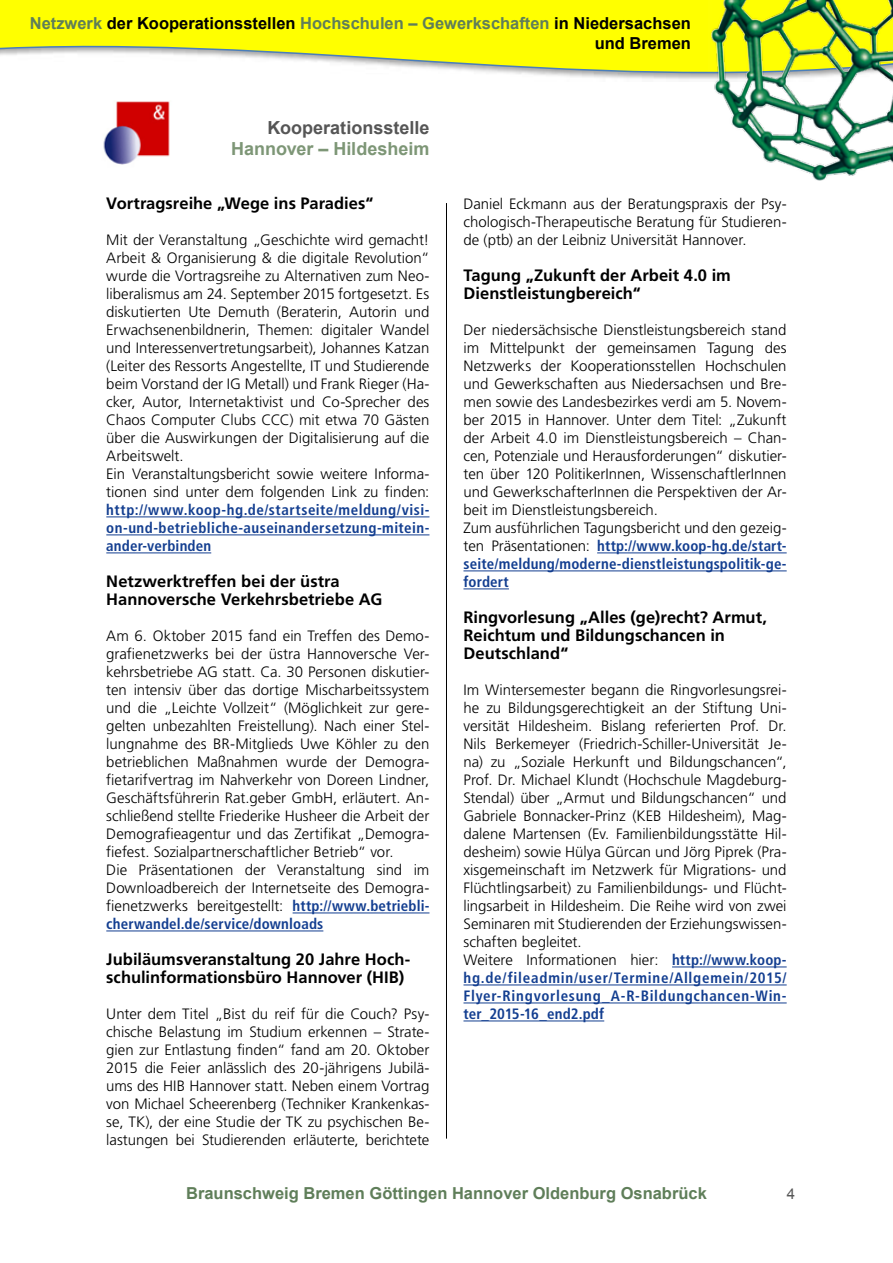
<style>
.page{position:relative;width:893px;height:1263px;background:#fff}
.page>*{position:absolute;margin:0;border:0;box-sizing:border-box;transform-origin:0 0}
.t1{font:700 18px "Arial";color:#7d9676}
.t2{font:700 18px "Arial";color:#565656}
.t3{font:700 16.5px/18px "Frutiger";color:#000}
.t4{font:700 16.5px/19.8px "Arial";color:#000;text-align:right}
.t5{font:700 16.5px "Arial";color:#5f7e59}
.t6{font:300 15px/18px "Frutiger";color:#000}
.t7{font:700 condensed 15px/18px "Frutiger";letter-spacing:.025em;color:#133e90;text-align:justify}
.t8{font:15px "Arial";color:#565656}
.s1{color:#5f7e59}
.s2{font-weight:700;font-stretch:condensed;color:#133e90}
</style>
<div class="page">
<svg style="left:0;top:0;width:709px;height:79px;fill:#ff0"></svg>
<img style="left:709px;top:0;width:184px;height:181px">
<hr style="left:446px;top:203px;width:1px;height:935px;background:#000">
<img style="left:103px;top:101px;width:67px;height:64px">
<hr style="left:106px;top:516px;width:323px;height:1px;background:#133e90">
<hr style="left:106px;top:534px;width:323px;height:1px;background:#133e90">
<hr style="left:106px;top:552px;width:105px;height:1px;background:#133e90">
<hr style="left:293px;top:912px;width:136px;height:1px;background:#133e90">
<hr style="left:106px;top:930px;width:217px;height:1px;background:#133e90">
<hr style="left:597px;top:552px;width:190px;height:1px;background:#133e90">
<hr style="left:463px;top:570px;width:324px;height:1px;background:#133e90">
<hr style="left:463px;top:588px;width:46px;height:1px;background:#133e90">
<hr style="left:672px;top:966px;width:115px;height:1px;background:#133e90">
<hr style="left:463px;top:984px;width:324px;height:1px;background:#133e90">
<hr style="left:463px;top:1002px;width:324px;height:1px;background:#133e90">
<hr style="left:463px;top:1020px;width:141px;height:1px;background:#133e90">
<p class="t4" style="left:30px;top:13px;width:663px"><span class="s1">Netzwerk</span> der Kooperationsstellen <span class="s1">Hochschulen – Gewerkschaften</span> in Niedersachsen und Bremen</p>
<p class="t2" style="left:268px;top:117px;width:163px">Kooperationsstelle</p>
<p class="t1" style="left:231px;top:139px;width:200px">Hannover – Hildesheim</p>
<p class="t3" style="left:106px;top:195px;width:269px">Vortragsreihe „Wege ins Paradies“</p>
<p class="t6" style="left:106px;top:231px;width:325px">Mit der Veranstaltung „Geschichte wird gemacht!<br>Arbeit &amp; Organisierung &amp; die digitale Revolution“ wurde die Vortragsreihe zu Alternativen zum Neo&shy;liberalismus am 24. September 2015 fortgesetzt. Es diskutierten Ute Demuth (Beraterin, Autorin und Erwachsenenbildnerin, Themen: digitaler Wandel und Interessenvertretungsarbeit), Johannes Katzan (Leiter des Ressorts Angestellte, IT und Studierende beim Vorstand der IG Metall) und Frank Rieger (Ha&shy;cker, Autor, Internetaktivist und Co-Sprecher des Chaos Computer Clubs CCC) mit etwa 70 Gästen über die Auswirkungen der Digitalisierung auf die Arbeitswelt.<br>Ein Veranstaltungsbericht sowie weitere Informa&shy;tionen sind unter dem folgenden Link zu finden:</p>
<p class="t7" style="left:106px;top:501px;width:325px">http://www.koop-hg.de/startseite/meldung/visi&shy;on-und-betriebliche-auseinandersetzung-mitein&shy;ander-verbinden</p>
<p class="t3" style="left:106px;top:573px;width:277px">Netzwerktreffen bei der üstra<br>Hannoversche Verkehrsbetriebe AG</p>
<p class="t6" style="left:106px;top:627px;width:325px">Am 6. Oktober 2015 fand ein Treffen des Demo&shy;grafienetzwerks bei der üstra Hannoversche Ver&shy;kehrsbetriebe AG statt. Ca. 30 Personen diskutier&shy;ten intensiv über das dortige Mischarbeitssystem und die „Leichte Vollzeit“ (Möglichkeit zur gere&shy;gelten unbezahlten Freistellung). Nach einer Stel&shy;lungnahme des BR-Mitglieds Uwe Köhler zu den betrieblichen Maßnahmen wurde der Demogra&shy;fietarifvertrag im Nahverkehr von Doreen Lindner, Geschäftsführerin Rat.geber GmbH, erläutert. An&shy;schließend stellte Friederike Husheer die Arbeit der Demografieagentur und das Zertifikat „Demogra&shy;fiefest. Sozialpartnerschaftlicher Betrieb“ vor.<br>Die Präsentationen der Veranstaltung sind im Downloadbereich der Internetseite des Demogra&shy;fienetzwerks bereitgestellt: <span class="s2">http://www.betriebli&shy;cherwandel.de/service/downloads</span></p>
<p class="t3" style="left:106px;top:951px;width:305px">Jubiläumsveranstaltung 20 Jahre Hoch&shy;schulinformationsbüro Hannover (HIB)</p>
<p class="t6" style="left:106px;top:1005px;width:325px;text-align:justify">Unter dem Titel „Bist du reif für die Couch? Psy&shy;chische Belastung im Studium erkennen – Strate&shy;gien zur Entlastung finden“ fand am 20. Oktober 2015 die Feier anlässlich des 20-jährigens Jubilä&shy;ums des HIB Hannover statt. Neben einem Vortrag von Michael Scheerenberg (Techniker Krankenkas&shy;se, TK), der eine Studie der TK zu psychischen Be&shy;lastungen bei Studierenden erläuterte, berichtete</p>
<p class="t6" style="left:463px;top:195px;width:325px;text-align:justify">Daniel Eckmann aus der Beratungspraxis der Psy&shy;chologisch-Therapeutische Beratung für Studieren&shy;de (ptb) an der Leibniz Universität Hannover.</p>
<p class="t3" style="left:463px;top:267px;width:269px">Tagung „Zukunft der Arbeit 4.0 im<br>Dienstleistungbereich“</p>
<p class="t6" style="left:463px;top:321px;width:325px">Der niedersächsische Dienstleistungsbereich stand im Mittelpunkt der gemeinsamen Tagung des Netzwerks der Kooperationsstellen Hochschulen und Gewerkschaften aus Niedersachsen und Bre&shy;men sowie des Landesbezirkes verdi am 5. Novem&shy;ber 2015 in Hannover. Unter dem Titel: „Zukunft der Arbeit 4.0 im Dienstleistungsbereich – Chan&shy;cen, Potenziale und Herausforderungen“ diskutier&shy;ten über 120 PolitikerInnen, WissenschaftlerInnen und GewerkschafterInnen die Perspektiven der Ar&shy;beit im Dienstleistungsbereich.<br>Zum ausführlichen Tagungsbericht und den gezeig&shy;ten Präsentationen: <span class="s2">http://www.koop-hg.de/start&shy;seite/meldung/moderne-dienstleistungspolitik-ge&shy;fordert</span></p>
<p class="t3" style="left:463px;top:609px;width:305px">Ringvorlesung „Alles (ge)recht? Armut,<br>Reichtum und Bildungschancen in<br>Deutschland“</p>
<p class="t6" style="left:463px;top:681px;width:325px">Im Wintersemester begann die Ringvorlesungsrei&shy;he zu Bildungsgerechtigkeit an der Stiftung Uni&shy;versität Hildesheim. Bislang referierten Prof. Dr.<br>Nils Berkemeyer (Friedrich-Schiller-Universität Je&shy;na) zu „Soziale Herkunft und Bildungschancen“, Prof. Dr. Michael Klundt (Hochschule Magdeburg-Stendal) über „Armut und Bildungschancen“ und Gabriele Bonnacker-Prinz (KEB Hildesheim), Mag&shy;dalene Martensen (Ev. Familienbildungsstätte Hil&shy;desheim) sowie Hülya Gürcan und Jörg Piprek (Pra&shy;xisgemeinschaft im Netzwerk für Migrations- und Flüchtlingsarbeit) zu Familienbildungs- und Flücht&shy;lingsarbeit in Hildesheim. Die Reihe wird von zwei Seminaren mit Studierenden der Erziehungswissen&shy;schaften begleitet.<br>Weitere Informationen hier: <span class="s2">http://www.koop&shy;hg.de/fileadmin/user/Termine/Allgemein/2015/ Flyer-Ringvorlesung_A-R-Bildungchancen-Win&shy;ter_2015-16_end2.pdf</span></p>
<p class="t5" style="left:186px;top:1184px;width:522px">Braunschweig Bremen Göttingen Hannover Oldenburg Osnabrück</p>
<p class="t8" style="left:787px;top:1186px;width:10px">4</p>
</div>
